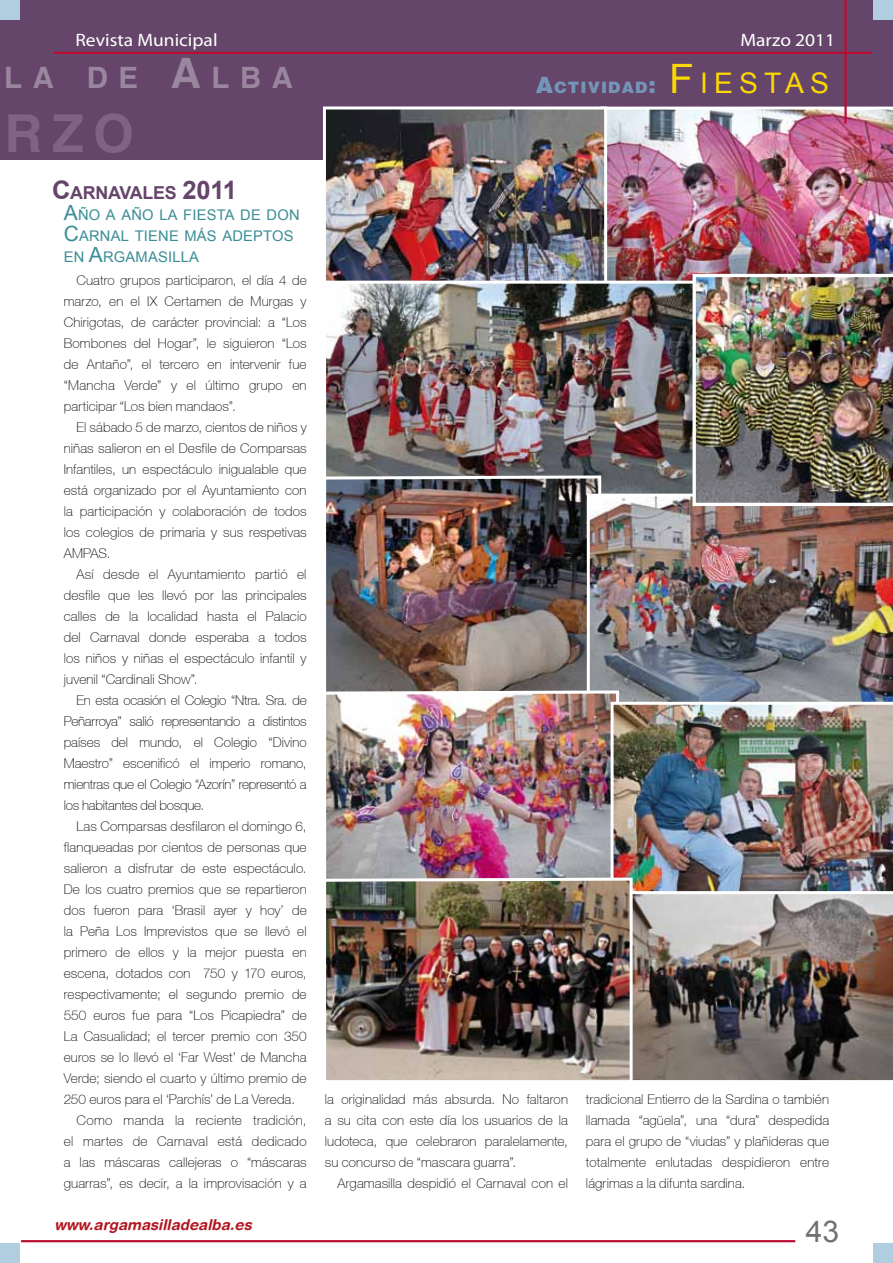
<style>
.page{position:relative;width:893px;height:1263px;background:#fff}
.page>*{position:absolute;margin:0;border:0;box-sizing:border-box;transform-origin:0 0}
.t1{font:700 52.5px "Helvetica";color:#7e6382}
.t2{font:30px "Arial";color:#707172}
.t3{font:700 29.4px "Helvetica";color:#9a869e}
.t4{font:18px "Myriad Pro";color:#fff;scale:1.08 1}
.t5{font:700 17.85px "Arial";letter-spacing:-.015em;color:#65456a}
.t6{font:900 15.75px "Helvetica";letter-spacing:.07em;color:#7495b6}
.t7{font:italic 700 15px "Helvetica Rounded";color:#b21721}
.t8{font:14.7px/21px "Arial";letter-spacing:.015em;color:#3a8d95}
.t9{font:100 13.5px/21px "Helvetica 35";letter-spacing:.01em;color:#000;text-align:justify}
.s1{font-size:42px}
.s2{font-size:22.5px}
.s3{font-family:"Arial";font-weight:400;font-size:40.5px;color:#fbd800}
.s4{font-family:"Arial";font-weight:400;font-size:28.35px;color:#fbd800}
.s5{font-size:25.5px}
.s6{font-size:21px}
</style>
<div class="page">
<hr style="left:21px;top:1240px;width:774px;height:2px;background:#bb0c32">
<div style="left:873px;top:1243px;width:20px;height:20px;background:#b0cedf"></div>
<div style="left:0;top:1243px;width:20px;height:20px;background:#b0cedf"></div>
<div style="left:282px;top:0;width:611px;height:159px;background:#65456a"></div>
<div style="left:0;top:0;width:319px;height:159px;background:#65456a"></div>
<hr style="left:54px;top:52px;width:818px;height:2px;background:#bb0c32">
<div style="left:873px;top:0;width:20px;height:20px;background:#b0cedf"></div>
<div style="left:0;top:0;width:20px;height:20px;background:#b0cedf"></div>
<img style="left:607px;top:107px;width:286px;height:172px">
<img style="left:327px;top:110px;width:276px;height:169px">
<div style="left:323px;top:106px;width:284px;height:188px;border:3px solid #fff"></div>
<img style="left:323px;top:279px;width:369px;height:215px">
<hr style="left:844px;top:0;width:3px;height:123px;background:#bb0c32">
<img style="left:323px;top:474px;width:280px;height:215px">
<img style="left:587px;top:494px;width:306px;height:208px">
<img style="left:326px;top:689px;width:295px;height:187px">
<img style="left:611px;top:702px;width:282px;height:189px">
<img style="left:634px;top:891px;width:259px;height:190px">
<img style="left:326px;top:876px;width:308px;height:205px">
<img style="left:692px;top:274px;width:201px;height:232px">
<h3 class="t4" style="left:75px;top:29px;width:133px">Revista Municipal</h3>
<h3 class="t4" style="left:740px;top:29px;width:89px">Marzo 2011</h3>
<h3 class="t3" style="left:4px;top:59px;width:289px">LA D E <span class="s1">A</span>LBA</h3>
<p class="t6" style="left:536px;top:77px;width:292px"><span class="s2">A</span>CTIVIDAD<span class="s2">:</span> <span class="s3">F</span><span class="s4">I E S TA S</span></p>
<h1 class="t1" style="left:4px;top:102px;width:131px">RZO</h1>
<h3 class="t5" style="left:52px;top:181px;width:186px"><span class="s5">C</span>ARNAVALES <span class="s5">2011</span></h3>
<p class="t8" style="left:64px;top:204px;width:237px"><span class="s6">A</span>ÑO A AÑO LA FIESTA DE DON<br><span class="s6">C</span>ARNAL TIENE MÁS ADEPTOS<br>EN <span class="s6">A</span>RGAMASILLA</p>
<p class="t9" style="left:64px;top:270px;width:244px;text-indent:13px">Cuatro grupos participaron, el día 4 de marzo, en el IX Certamen de Murgas y Chirigotas, de carácter provincial: a “Los Bombones del Hogar”, le siguieron “Los de Antaño”, el tercero en intervenir fue “Mancha Verde” y el último grupo en participar “Los bien mandaos”.</p>
<p class="t9" style="left:64px;top:417px;width:244px;text-indent:13px">El sábado 5 de marzo, cientos de niños y niñas salieron en el Desfile de Comparsas Infantiles, un espectáculo inigualable que está organizado por el Ayuntamiento con la participación y colaboración de todos los colegios de primaria y sus respetivas AMPAS.</p>
<p class="t9" style="left:64px;top:564px;width:244px;text-indent:13px">Así desde el Ayuntamiento partió el desfile que les llevó por las principales calles de la localidad hasta el Palacio del Carnaval donde esperaba a todos los niños y niñas el espectáculo infantil y juvenil “Cardinali Show”.</p>
<p class="t9" style="left:64px;top:690px;width:244px;text-indent:13px">En esta ocasión el Colegio “Ntra. Sra. de Peñarroya” salió representando a distintos países del mundo, el Colegio “Divino Maestro” escenificó el imperio romano, mientras que el Colegio “Azorín” representó a los habitantes del bosque.</p>
<p class="t9" style="left:77px;top:816px;width:232px">Las Comparsas desfilaron el domingo 6,</p>
<p class="t9" style="left:64px;top:837px;width:244px">flanqueadas por cientos de personas que</p>
<p class="t9" style="left:64px;top:858px;width:244px">salieron a disfrutar de este espectáculo.</p>
<p class="t9" style="left:64px;top:879px;width:244px">De los cuatro premios que se repartieron</p>
<p class="t9" style="left:64px;top:900px;width:244px">dos fueron para ‘Brasil ayer y hoy’ de</p>
<p class="t9" style="left:64px;top:921px;width:244px">la Peña Los Imprevistos que se llevó el</p>
<p class="t9" style="left:64px;top:942px;width:244px">primero de ellos y la mejor puesta en</p>
<p class="t9" style="left:64px;top:963px;width:244px">escena, dotados con 750 y 170 euros,</p>
<p class="t9" style="left:64px;top:984px;width:244px">respectivamente; el segundo premio de</p>
<p class="t9" style="left:64px;top:1005px;width:244px">550 euros fue para “Los Picapiedra” de</p>
<p class="t9" style="left:64px;top:1026px;width:244px">La Casualidad; el tercer premio con 350</p>
<p class="t9" style="left:64px;top:1047px;width:244px">euros se lo llevó el ‘Far West’ de Mancha</p>
<p class="t9" style="left:64px;top:1068px;width:244px">Verde; siendo el cuarto y último premio de</p>
<p class="t9" style="left:64px;top:1089px;width:233px">250 euros para el ‘Parchís’ de La Vereda.</p>
<p class="t9" style="left:77px;top:1110px;width:232px">Como manda la reciente tradición,</p>
<p class="t9" style="left:64px;top:1131px;width:244px">el martes de Carnaval está dedicado</p>
<p class="t9" style="left:64px;top:1152px;width:244px">a las máscaras callejeras o “máscaras</p>
<p class="t9" style="left:64px;top:1173px;width:244px">guarras”, es decir, a la improvisación y a</p>
<p class="t9" style="left:325px;top:1089px;width:245px">la originalidad más absurda. No faltaron a su cita con este día los usuarios de la ludoteca, que celebraron paralelamente, su concurso de “mascara guarra”.</p>
<p class="t9" style="left:338px;top:1173px;width:232px">Argamasilla despidió el Carnaval con el</p>
<p class="t9" style="left:586px;top:1089px;width:245px">tradicional Entierro de la Sardina o también llamada “agüela”, una “dura” despedida para el grupo de “viudas” y plañideras que totalmente enlutadas despidieron entre lágrimas a la difunta sardina.</p>
<p class="t7" style="left:55px;top:1215px;width:199px">www.argamasilladealba.es</p>
<h2 class="t2" style="left:806px;top:1212px;width:35px">43</h2>
</div>
